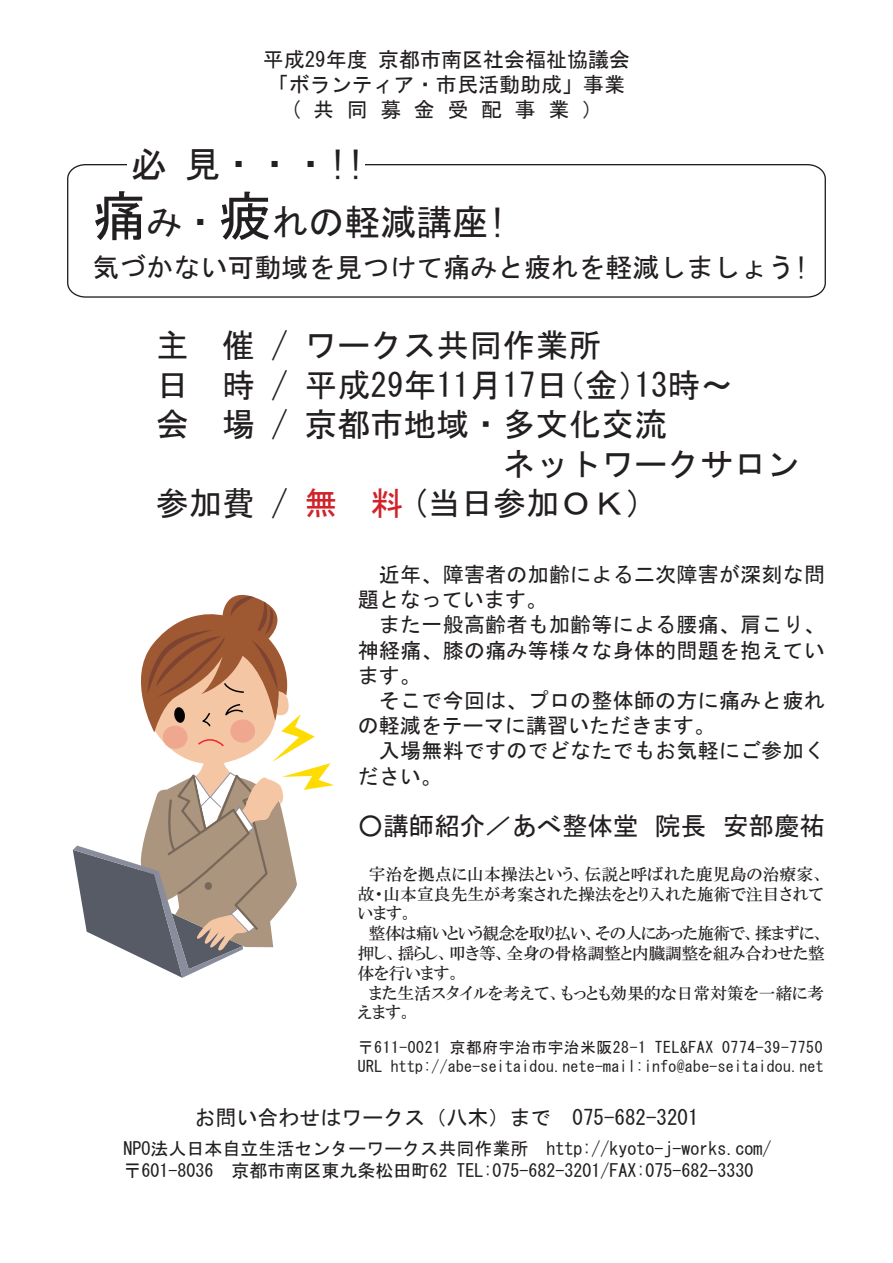
<style>
.page{position:relative;width:893px;height:1263px;background:#fff}
.page>*{position:absolute;margin:0;border:0;box-sizing:border-box;transform-origin:0 0}
.t1{font:36px "MS Gothic";color:#231f20}
.t2{font:33px "MS Gothic";color:#231f20}
.t3{font:27px "MS Gothic";color:#231f20}
.t4{font:25.5px "MS Gothic";color:#231f20}
.t5{font:21px/25.2px "MS Gothic";letter-spacing:.01em;color:#231f20}
.t6{font:18px/21.6px "MS Gothic";color:#231f20}
.t7{font:16.5px/19.8px "HGP Mincho B";letter-spacing:.02em;color:#231f20;text-align:justify}
.t8{font:15.75px/18.9px "MS Gothic";letter-spacing:.02em;color:#231f20}
.s1{font-size:54px}
.s2{color:#d1232a}
</style>
<div class="page">
<svg style="left:67px;top:164px;width:759px;height:134px"></svg>
<div style="left:128px;top:145px;width:237px;height:39px;background:#fff"></div>
<svg style="left:73px;top:594px;width:261px;height:384px"></svg>
<p class="t5" style="left:263px;top:47px;width:369px;text-align:center">平成29年度 京都市南区社会福祉協議会「ボランティア・市民活動助成」事業(共同募金受配事業）</p>
<h1 class="t1" style="left:131px;top:146px;width:235px">必 見・・・!!</h1>
<h1 class="t1" style="left:92px;top:204px;width:415px"><span class="s1">痛</span>み・<span class="s1">疲</span>れの軽減講座!</h1>
<p class="t3" style="left:92px;top:254px;width:717px">気づかない可動域を見つけて痛みと疲れを軽減しましょう!</p>
<h2 class="t2" style="left:156px;top:329px;width:447px">主　催 / ワークス共同作業所</h2>
<h2 class="t2" style="left:156px;top:368px;width:579px">日　時 / 平成29年11月17日（金）13時～</h2>
<h2 class="t2" style="left:156px;top:408px;width:513px">会　場 / 京都市地域・多文化交流</h2>
<h2 class="t2" style="left:503px;top:447px;width:298px">ネットワークサロン</h2>
<h2 class="t2" style="left:156px;top:487px;width:504px">参加費 / <span class="s2">無　料</span> (当日参加ＯＫ）</h2>
<p class="t5" style="left:358px;top:562px;width:469px;text-indent:21px">近年、障害者の加齢による二次障害が深刻な問題となっています。</p>
<p class="t5" style="left:358px;top:612px;width:469px;text-align:justify;text-indent:21px">また一般高齢者も加齢等による腰痛、肩こり、神経痛、膝の痛み等様々な身体的問題を抱えています。</p>
<p class="t5" style="left:358px;top:688px;width:469px;text-indent:21px">そこで今回は、プロの整体師の方に痛みと疲れの軽減をテーマに講習いただきます。</p>
<p class="t5" style="left:358px;top:738px;width:469px;text-indent:21px">入場無料ですのでどなたでもお気軽にご参加ください。</p>
<p class="t4" style="left:358px;top:813px;width:469px">○講師紹介／あべ整体堂 院長 安部慶祐</p>
<p class="t7" style="left:358px;top:864px;width:468px;text-indent:11px">宇治を拠点に山本操法という、伝説と呼ばれた鹿児島の治療家、故・山本宣良先生が考案された操法をとり入れた施術で注目されています。</p>
<p class="t7" style="left:358px;top:923px;width:468px;text-indent:11px">整体は痛いという観念を取り払い、その人にあった施術で、揉まずに、押し、揺らし、叩き等、全身の骨格調整と内臓調整を組み合わせた整体を行います。</p>
<p class="t7" style="left:358px;top:983px;width:468px;text-indent:11px">また生活スタイルを考えて、もっとも効果的な日常対策を一緒に考えます。</p>
<p class="t8" style="left:358px;top:1038px;width:467px">〒611-0021 京都府宇治市宇治米阪28-1 TEL&amp;FAX 0774-39-7750<br>URL http://abe-seitaidou.nete-mail:info@abe-seitaidou.net</p>
<p class="t5" style="left:194px;top:1105px;width:505px">お問い合わせはワークス（八木）まで　075-682-3201</p>
<p class="t6" style="left:124px;top:1137px;width:649px">NPO法人日本自立生活センターワークス共同作業所　http://kyoto-j-works.com/〒601-8036　京都市南区東九条松田町62 TEL:075-682-3201/FAX:075-682-3330</p>
</div>
